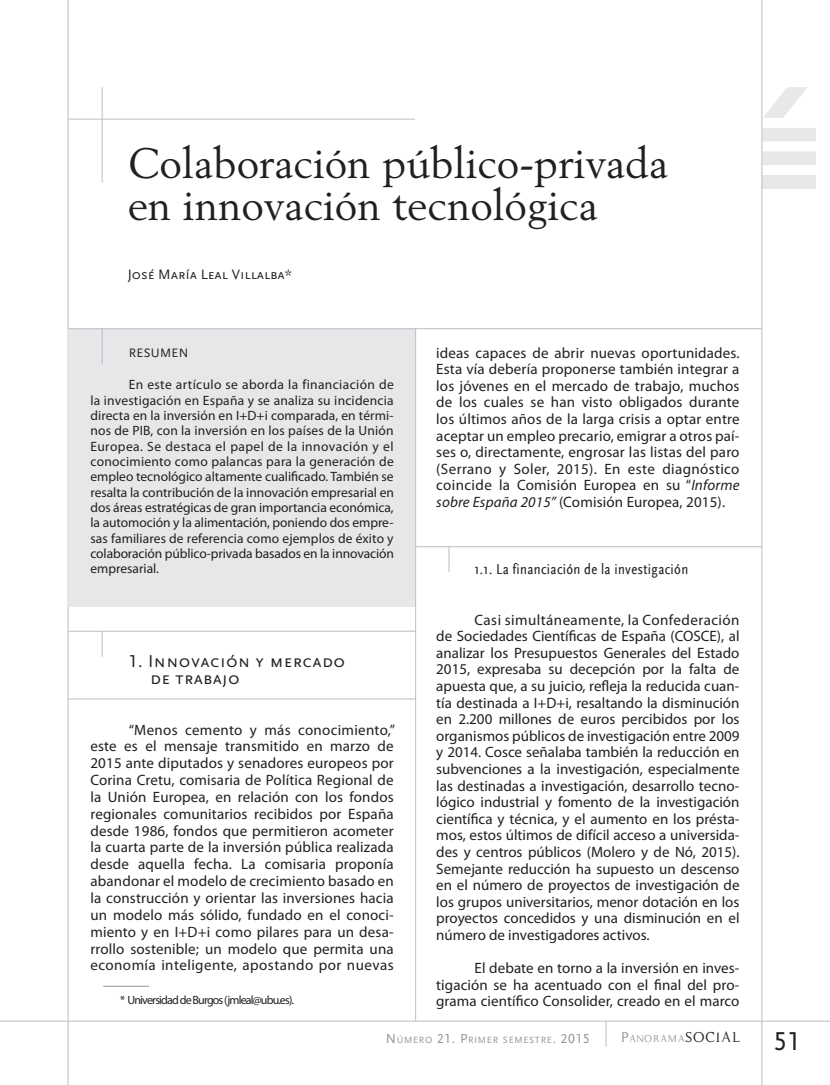
<style>
.page{position:relative;width:830px;height:1085px;background:#fff}
.page>*{position:absolute;margin:0;border:0;box-sizing:border-box;transform-origin:0 0}
._01-Titulo{font:42px/42px "Berling";color:#231f20}
.t1{font:27px "Scala Sans Caps";color:#231f20}
._08-Epigrafe__1{font:18px/16.8px "Scala Sans Caps";letter-spacing:.025em;color:#231f20}
._06-Texto_General{font:15px/16.6px "Myriad Pro";letter-spacing:.005em;color:#231f20;text-align:justify}
._09-Sub-Epigrafe__1{font:condensed 15px "Scala Sans";letter-spacing:.025em;color:#231f20}
._03-Autor{font:14.25px "Scala Sans Caps";color:#231f20}
._05-Cuadro_Gris__tex{font:13.5px/15.3px "Myriad Pro";letter-spacing:-.01em;color:#231f20;text-align:justify}
._04-Cuadro_Gris__pal{font:12.75px "Scala Sans Caps";letter-spacing:.025em;color:#231f20}
._07-Nota_Pie_de_Pagi{font:12px "Myriad Pro";letter-spacing:-.07em;color:#231f20}
.t2{font:11.55px "Kopy Katt Kut";letter-spacing:.07em;color:#939598}
.t3{font:9.45px "Scala Sans Caps";letter-spacing:.07em;color:#939598}
.s1{font-style:italic}
.s2{font-size:13.5px}
.s3{font-size:16.5px}
.s4{font-size:16.5px;color:#231f20}
</style>
<div class="page">
<svg style="left:762px;top:87px;width:45px;height:31px"></svg>
<div style="left:762px;top:128px;width:53px;height:13px;background:#e6e8e9"></div>
<div style="left:762px;top:151px;width:53px;height:14px;background:#e6e8e9"></div>
<div style="left:762px;top:175px;width:53px;height:14px;background:#e6e8e9"></div>
<hr style="left:68px;top:119px;width:347px;height:1px;background:#bcbdc0">
<hr style="left:102px;top:87px;width:1px;height:96px;background:#bcbdc0">
<hr style="left:0;top:1020px;width:829px;height:1px;background:#bcbdc0">
<hr style="left:761px;top:0;width:1px;height:1084px;background:#bcbdc0">
<hr style="left:68px;top:0;width:1px;height:1084px;background:#bcbdc0">
<svg style="left:605px;top:1020px;width:1px;height:26px"></svg>
<div style="left:68px;top:328px;width:347px;height:278px;background:#e6e7e9"></div>
<hr style="left:68px;top:328px;width:693px;height:1px;background:#bcbdc0">
<hr style="left:102px;top:328px;width:1px;height:37px;background:#bcbdc0">
<hr style="left:103px;top:985px;width:46px;height:1px;background:#939598">
<hr style="left:415px;top:328px;width:1px;height:692px;background:#bcbdc0">
<svg style="left:102px;top:631px;width:1px;height:25px"></svg>
<hr style="left:68px;top:630px;width:347px;height:1px;background:#bcbdc0">
<hr style="left:68px;top:698px;width:347px;height:1px;background:#bcbdc0">
<svg style="left:448px;top:547px;width:1px;height:25px"></svg>
<hr style="left:415px;top:546px;width:346px;height:1px;background:#bcbdc0">
<p class="_01-Titulo" style="left:128px;top:142px;width:541px">Colaboración público-privada en innovación tecnológica</p>
<p class="_03-Autor" style="left:128px;top:267px;width:166px">José María Leal Villalba*</p>
<p class="_04-Cuadro_Gris__pal" style="left:129px;top:346px;width:61px">RESUMEN</p>
<p class="_05-Cuadro_Gris__tex" style="left:90px;top:377px;width:305px;text-indent:38px">En este artículo se aborda la financiación de la investigación en España y se analiza su incidencia directa en la inversión en I+D+i comparada, en térmi&shy;nos de PIB, con la inversión en los países de la Unión Europea. Se destaca el papel de la innovación y el conocimiento como palancas para la generación de empleo tecnológico altamente cualificado. También se resalta la contribución de la innovación empresarial en dos áreas estratégicas de gran importancia económica, la automoción y la alimentación, poniendo dos empre&shy;sas familiares de referencia como ejemplos de éxito y colaboración público-privada basados en la innovación empresarial.</p>
<p class="_08-Epigrafe__1" style="left:150px;top:652px;width:196px;text-indent:-21px">1. Innovación y mercado de trabajo</p>
<p class="_06-Texto_General" style="left:90px;top:720px;width:306px;text-indent:38px">“Menos cemento y más conocimiento,” este es el mensaje transmitido en marzo de 2015 ante diputados y senadores europeos por Corina Cretu, comisaria de Política Regional de la Unión Europea, en relación con los fondos regionales comunitarios recibidos por España desde 1986, fondos que permitieron acometer la cuarta parte de la inversión pública realizada desde aquella fecha. La comisaria proponía abandonar el modelo de crecimiento basado en la construcción y orientar las inversiones hacia un modelo más sólido, fundado en el conoci&shy;miento y en I+D+i como pilares para un desa&shy;rrollo sostenible; un modelo que permita una economía inteligente, apostando por nuevas</p>
<p class="_07-Nota_Pie_de_Pagi" style="left:120px;top:992px;width:175px">* Universidad de Burgos (jmleal@ubu.es).</p>
<p class="_06-Texto_General" style="left:436px;top:344px;width:304px">ideas capaces de abrir nuevas oportunidades.<br>Esta vía debería proponerse también integrar a los jóvenes en el mercado de trabajo, muchos de los cuales se han visto obligados durante los últimos años de la larga crisis a optar entre aceptar un empleo precario, emigrar a otros paí&shy;ses o, directamente, engrosar las listas del paro (Serrano y Soler, 2015). En este diagnóstico coincide la Comisión Europea en su “<span class="s1">Informe sobre España 2015”</span> (Comisión Europea, 2015).</p>
<p class="_09-Sub-Epigrafe__1" style="left:474px;top:561px;width:215px">1.1. La financiación de la investigación</p>
<p class="_06-Texto_General" style="left:436px;top:611px;width:304px;text-indent:38px">Casi simultáneamente, la Confederación de Sociedades Científicas de España (COSCE), al analizar los Presupuestos Generales del Estado 2015, expresaba su decepción por la falta de apuesta que, a su juicio, refleja la reducida cuan&shy;tía destinada a I+D+i, resaltando la disminución en 2.200 millones de euros percibidos por los organismos públicos de investigación entre 2009 y 2014. Cosce señalaba también la reducción en subvenciones a la investigación, especialmente las destinadas a investigación, desarrollo tecno&shy;lógico industrial y fomento de la investigación científica y técnica, y el aumento en los présta&shy;mos, estos últimos de difícil acceso a universida&shy;des y centros públicos (Molero y de Nó, 2015).<br>Semejante reducción ha supuesto un descenso en el número de proyectos de investigación de los grupos universitarios, menor dotación en los proyectos concedidos y una disminución en el número de investigadores activos.</p>
<p class="_06-Texto_General" style="left:436px;top:959px;width:304px;text-indent:38px">El debate en torno a la inversión en inves&shy;tigación se ha acentuado con el final del pro&shy;grama científico Consolider, creado en el marco</p>
<p class="t3" style="left:386px;top:1034px;width:205px"><span class="s2">N</span>ÚMERO <span class="s2">21. P</span>RIMER SEMESTRE<span class="s2">. 2015</span></p>
<p class="t2" style="left:620px;top:1030px;width:120px"><span class="s3">P</span>ANORAMA<span class="s4">SOCIAL</span></p>
<p class="t1" style="left:773px;top:1026px;width:28px">51</p>
</div>
